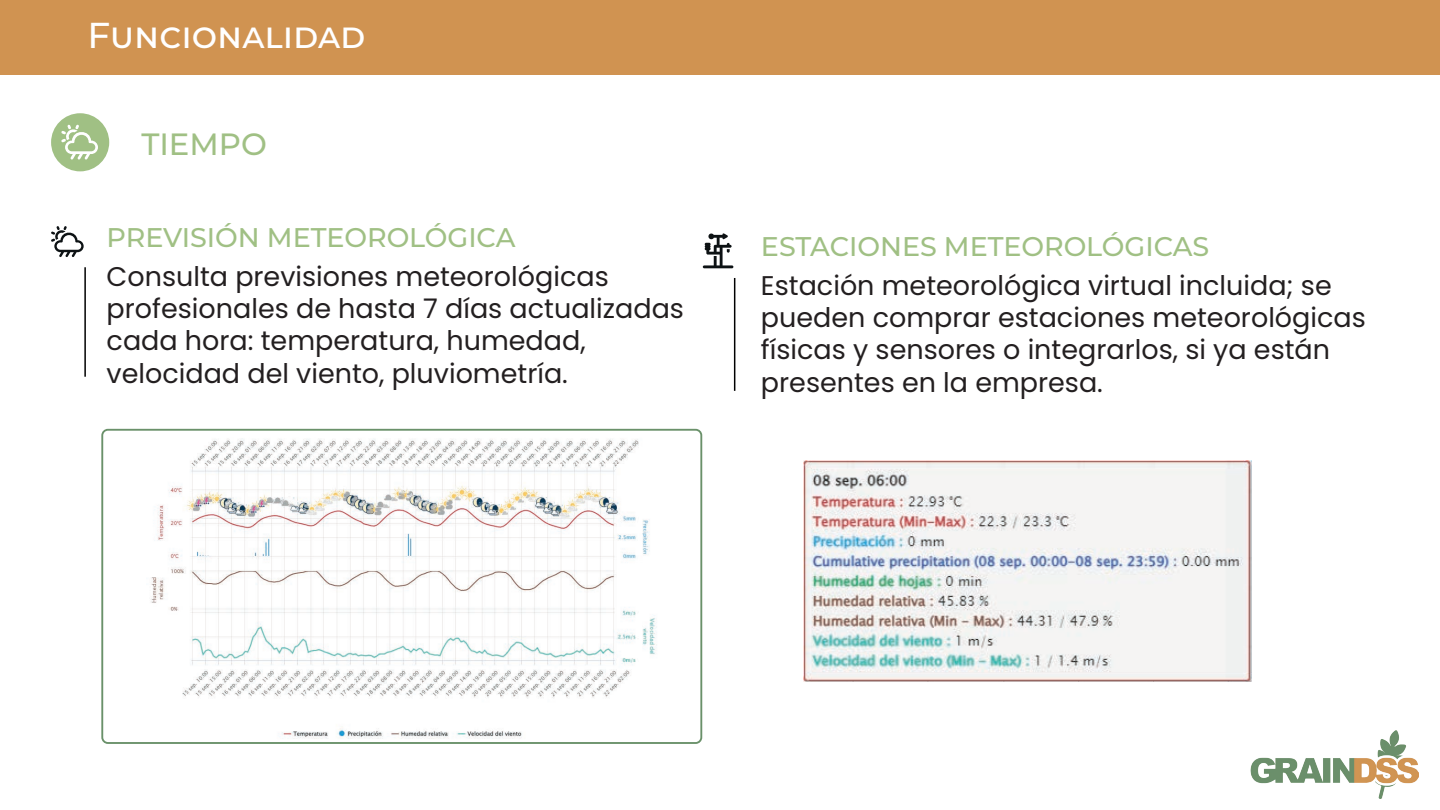
<style>
.page{position:relative;width:1440px;height:810px;background:#fff}
.page>*{position:absolute;margin:0;border:0;box-sizing:border-box;transform-origin:0 0}
.t1{font:500 36px "Montserrat";color:#fff}
.t2{font:500 30.75px "Montserrat";color:#a0c084}
.t3{font:27px/32.4px "Poppins";color:#231f20}
.t4{font:500 27px "Montserrat";color:#a0c084}
</style>
<div class="page">
<img style="left:804px;top:461px;width:447px;height:220px">
<div style="left:51px;top:113px;width:58px;height:58px;background:#a0c084;border-radius:50%"></div>
<svg style="left:61px;top:125px;width:37px;height:35px"></svg>
<svg style="left:51px;top:226px;width:33px;height:31px"></svg>
<hr style="left:84px;top:267px;width:2px;height:110px;background:#000">
<img style="left:151px;top:438px;width:506px;height:301px">
<div style="left:101px;top:429px;width:601px;height:315px;border:2px solid #6a916a;border-radius:6px"></div>
<hr style="left:734px;top:278px;width:1px;height:113px;background:#000">
<svg style="left:703px;top:233px;width:30px;height:35px"></svg>
<div style="left:0;top:0;width:1440px;height:75px;background:#d09351"></div>
<img style="left:1250px;top:730px;width:169px;height:68px">
<h1 class="t1" style="left:88px;top:10px;width:279px">Funcionalidad</h1>
<p class="t2" style="left:141px;top:123px;width:127px">TIEMPO</p>
<p class="t4" style="left:107px;top:219px;width:410px">PREVISIÓN METEOROLÓGICA</p>
<p class="t3" style="left:107px;top:260px;width:579px">Consulta previsiones meteorológicas profesionales de hasta 7 días actualizadas cada hora: temperatura, humedad, velocidad del viento, pluviometría.</p>
<p class="t4" style="left:761px;top:228px;width:450px">ESTACIONES METEOROLÓGICAS</p>
<p class="t3" style="left:761px;top:269px;width:606px">Estación meteorológica virtual incluida; se pueden comprar estaciones meteorológicas físicas y sensores o integrarlos, si ya están presentes en la empresa.</p>
</div>
